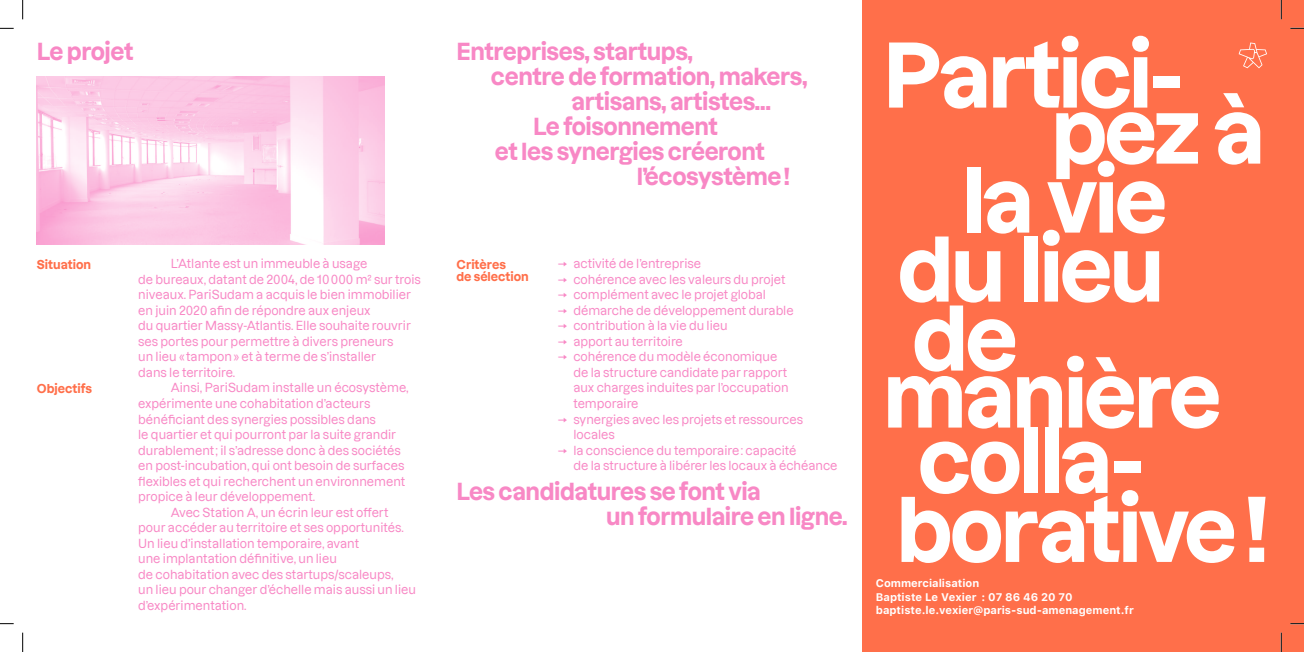
<style>
.page{position:relative;width:1304px;height:652px;background:#fff}
.page>*{position:absolute;margin:0;border:0;box-sizing:border-box;transform-origin:0 0}
.t1{font:700 87px/67.2px "Dazzed";letter-spacing:-.04em;color:#fff}
.t2{font:700 23px/25px "Dazzed";letter-spacing:-.02em;color:#f888c5}
.t3{font:500 12px/15.5px "Dazzed";color:#f888c5}
.t4{font:700 12px/12px "Dazzed";color:#ff6f4a}
.t5{font:700 11px/13.2px "Galvji";color:#fff}
.s1{font-family:"ABC Camera Plain";font-weight:400}
</style>
<div class="page">
<div style="left:862px;top:0;width:442px;height:652px;background:#ff6f4a"></div>
<svg style="left:1239px;top:43px;width:28px;height:25px"></svg>
<img style="left:37px;top:77px;width:347px;height:168px">
<svg style="left:0;top:28px;width:14px;height:1px"></svg>
<svg style="left:1290px;top:28px;width:14px;height:1px"></svg>
<svg style="left:0;top:623px;width:14px;height:1px"></svg>
<svg style="left:1290px;top:623px;width:14px;height:1px"></svg>
<svg style="left:22px;top:0;width:2px;height:19px"></svg>
<svg style="left:22px;top:633px;width:2px;height:19px"></svg>
<svg style="left:1281px;top:0;width:1px;height:19px"></svg>
<svg style="left:1281px;top:633px;width:1px;height:19px"></svg>
<h2 class="t2" style="left:37px;top:36px;width:98px">Le projet</h2>
<h1 class="t1" style="left:883px;top:32px;width:301px">Partici-</h1>
<h2 class="t2" style="left:456px;top:36px;width:238px">Entreprises, startups,</h2>
<h2 class="t2" style="left:491px;top:61px;width:318px">centre de formation, makers,</h2>
<h2 class="t2" style="left:572px;top:86px;width:201px">artisans, artistes…</h2>
<h2 class="t2" style="left:533px;top:111px;width:186px">Le foisonnement</h2>
<h2 class="t2" style="left:495px;top:136px;width:272px">et les synergies créeront</h2>
<h2 class="t2" style="left:637px;top:161px;width:155px">l’écosystème !</h2>
<h1 class="t1" style="left:1051px;top:88px;width:216px">pez à</h1>
<h1 class="t1" style="left:962px;top:157px;width:208px">la vie</h1>
<h1 class="t1" style="left:897px;top:226px;width:269px">du lieu</h1>
<h1 class="t1" style="left:912px;top:295px;width:108px">de</h1>
<p class="t4" style="left:456px;top:257px;width:74px">Critères<br>de sélection</p>
<p class="t3" style="left:558px;top:255px;width:145px"><span class="s1">→</span> activité de l’entreprise</p>
<p class="t3" style="left:558px;top:270px;width:229px"><span class="s1">→</span> cohérence avec les valeurs du projet</p>
<p class="t3" style="left:558px;top:286px;width:210px"><span class="s1">→</span> complément avec le projet global</p>
<p class="t3" style="left:558px;top:301px;width:237px"><span class="s1">→</span> démarche de développement durable</p>
<p class="t3" style="left:558px;top:317px;width:171px"><span class="s1">→</span> contribution à la vie du lieu</p>
<p class="t3" style="left:558px;top:332px;width:127px"><span class="s1">→</span> apport au territoire</p>
<p class="t3" style="left:573px;top:348px;width:217px;text-indent:-16px"><span class="s1">→</span> cohérence du modèle économique de la structure candidate par rapport aux charges induites par l’occupation temporaire</p>
<p class="t3" style="left:573px;top:410px;width:231px;text-indent:-16px"><span class="s1">→</span> synergies avec les projets et ressources locales</p>
<p class="t3" style="left:573px;top:441px;width:266px;text-indent:-16px"><span class="s1">→</span> la conscience du temporaire : capacité<br>de la structure à libérer les locaux à échéance</p>
<p class="t4" style="left:37px;top:257px;width:56px">Situation</p>
<p class="t3" style="left:138px;top:255px;width:284px;text-indent:33px">L’Atlante est un immeuble à usage<br>de bureaux, datant de 2004, de 10 000 m2 sur trois niveaux. PariSudam a acquis le bien immobilier en juin 2020 afin de répondre aux enjeux<br>du quartier Massy-Atlantis. Elle souhaite rouvrir ses portes pour permettre à divers preneurs<br>un lieu « tampon » et à terme de s’installer<br>dans le territoire.</p>
<p class="t3" style="left:171px;top:379px;width:239px">Ainsi, PariSudam installe un écosystème,</p>
<p class="t3" style="left:138px;top:394px;width:234px">expérimente une cohabitation d’acteurs</p>
<p class="t3" style="left:138px;top:410px;width:239px">bénéficiant des synergies possibles dans</p>
<p class="t3" style="left:138px;top:425px;width:259px">le quartier et qui pourront par la suite grandir</p>
<p class="t3" style="left:138px;top:441px;width:264px">durablement ; il s’adresse donc à des sociétés</p>
<p class="t3" style="left:138px;top:456px;width:268px">en post-incubation, qui ont besoin de surfaces</p>
<p class="t3" style="left:138px;top:472px;width:269px">flexibles et qui recherchent un environnement</p>
<p class="t3" style="left:138px;top:487px;width:179px">propice à leur développement.</p>
<p class="t3" style="left:171px;top:503px;width:219px">Avec Station A, un écrin leur est offert</p>
<p class="t3" style="left:138px;top:518px;width:267px">pour accéder au territoire et ses opportunités.</p>
<p class="t3" style="left:138px;top:534px;width:222px">Un lieu d’installation temporaire, avant</p>
<p class="t3" style="left:138px;top:549px;width:200px">une implantation définitive, un lieu</p>
<p class="t3" style="left:138px;top:565px;width:257px">de cohabitation avec des startups/scaleups,</p>
<p class="t3" style="left:138px;top:580px;width:279px">un lieu pour changer d’échelle mais aussi un lieu</p>
<p class="t3" style="left:138px;top:596px;width:110px">d’expérimentation.</p>
<h1 class="t1" style="left:883px;top:352px;width:388px">manière colla&shy;borative !</h1>
<p class="t4" style="left:37px;top:381px;width:57px">Objectifs</p>
<h2 class="t2" style="left:606px;top:476px;width:243px;text-indent:-150px">Les candidatures se font via<br>un formulaire en ligne.</h2>
<p class="t5" style="left:876px;top:577px;width:259px">Commercialisation<br>Baptiste Le Vexier : 07 86 46 20 70 baptiste.le.vexier@paris-sud-amenagement.fr</p>
</div>
